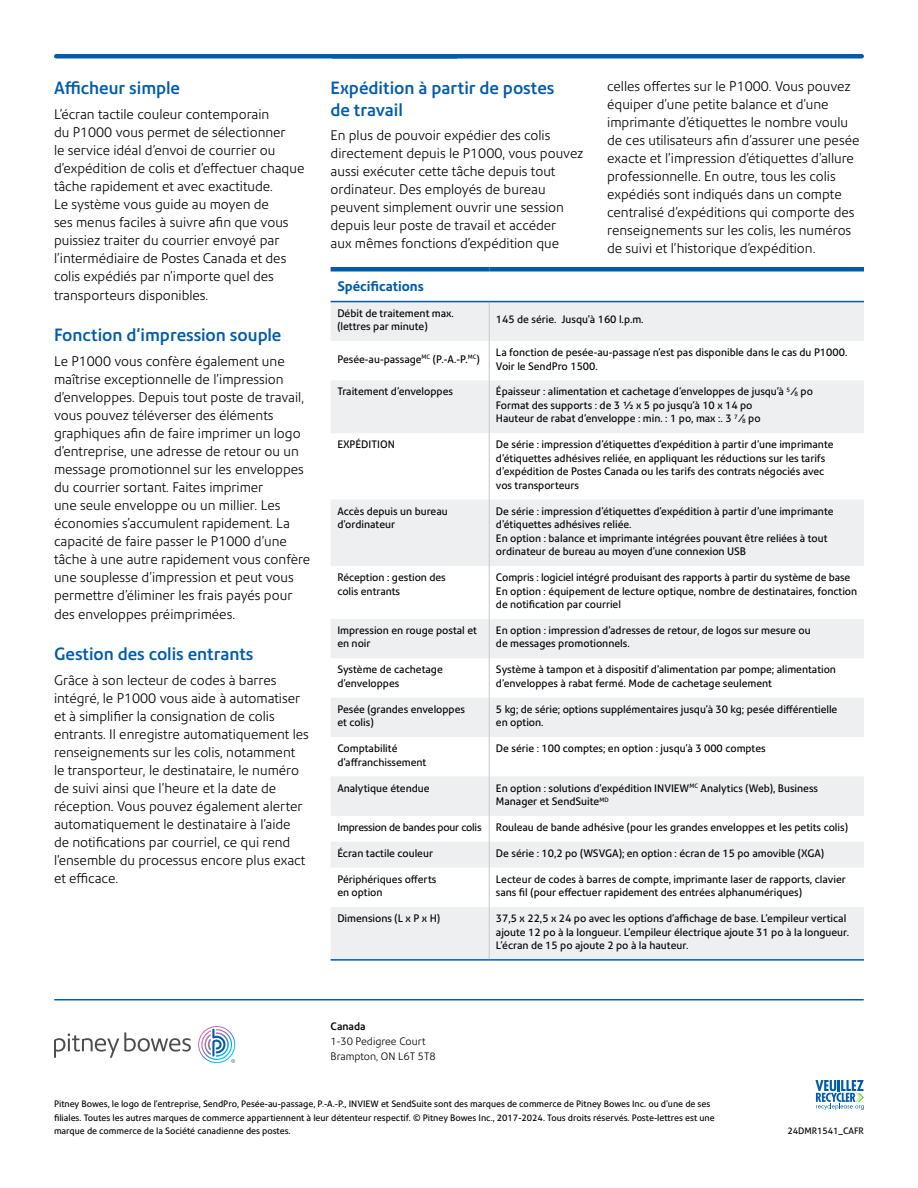
<style>
.page{position:relative;width:918px;height:1188px;background:#fff}
.page>*{position:absolute;margin:0;border:0;box-sizing:border-box;transform-origin:0 0}
.t1{font:500 17.25px/22.5px "Precision Sans";color:#005baa}
.t2{font:300 13.5px/18px "Precision Sans";color:#000}
.t3{font:700 13.5px "Precision Sans";color:#005baa}
.t4{font:10.5px/13.5px "Precision Sans";color:#000}
.t5{font:300 10.5px/15px "Precision Sans";color:#000}
.t6{font:10.5px "Precision Sans";letter-spacing:-.02em;color:#000}
.t7{font:500 10.5px "Precision Sans";color:#000}
.t8{font:9px/13.5px "Precision Sans";color:#000}
.s1{font-style:italic}
.s2{font-size:6.15px}
</style>
<div class="page">
<hr style="left:333px;top:54px;width:529px;height:4px;background:#005baa">
<hr style="left:56px;top:54px;width:401px;height:4px;background:#005baa">
<hr style="left:55px;top:999px;width:808px;height:1px;background:#005baa">
<svg style="left:331px;top:302px;width:533px;height:657px;fill:#eeeff0"></svg>
<hr style="left:489px;top:302px;width:1px;height:39px;background:#c7c8ca">
<hr style="left:489px;top:341px;width:1px;height:39px;background:#c7c8ca">
<hr style="left:489px;top:380px;width:1px;height:53px;background:#c7c8ca">
<hr style="left:489px;top:433px;width:1px;height:67px;background:#c7c8ca">
<hr style="left:489px;top:500px;width:1px;height:66px;background:#c7c8ca">
<hr style="left:489px;top:566px;width:1px;height:53px;background:#c7c8ca">
<hr style="left:489px;top:619px;width:1px;height:39px;background:#c7c8ca">
<hr style="left:489px;top:658px;width:1px;height:40px;background:#c7c8ca">
<hr style="left:489px;top:698px;width:1px;height:39px;background:#c7c8ca">
<hr style="left:489px;top:737px;width:1px;height:39px;background:#c7c8ca">
<hr style="left:489px;top:776px;width:1px;height:40px;background:#c7c8ca">
<svg style="left:489px;top:816px;width:1px;height:52px"></svg>
<hr style="left:489px;top:868px;width:1px;height:39px;background:#c7c8ca">
<hr style="left:489px;top:907px;width:1px;height:52px;background:#c7c8ca">
<div style="left:331px;top:267px;width:158px;height:5px;background:#005baa"></div>
<div style="left:489px;top:267px;width:375px;height:5px;background:#005baa"></div>
<hr style="left:331px;top:301px;width:158px;height:1px;background:#005baa">
<hr style="left:489px;top:301px;width:375px;height:1px;background:#005baa">
<hr style="left:331px;top:959px;width:158px;height:2px;background:#005baa">
<hr style="left:489px;top:959px;width:375px;height:2px;background:#005baa">
<svg style="left:815px;top:1080px;width:49px;height:30px"></svg>
<svg style="left:54px;top:1032px;width:137px;height:26px"></svg>
<svg style="left:198px;top:1026px;width:37px;height:37px"></svg>
<h1 class="t1" style="left:54px;top:77px;width:128px">Afficheur simple</h1>
<p class="t2" style="left:54px;top:105px;width:252px">L’écran tactile couleur contemporain<br>du P1000 vous permet de sélectionner<br>le service idéal d’envoi de courrier ou d’expédition de colis et d’effectuer chaque tâche rapidement et avec exactitude.<br>Le système vous guide au moyen de<br>ses menus faciles à suivre afin que vous puissiez traiter du courrier envoyé par l’intermédiaire de Postes Canada et des colis expédiés par n’importe quel des</p>
<p class="t2" style="left:54px;top:286px;width:156px">transporteurs disponibles.</p>
<h1 class="t1" style="left:54px;top:324px;width:229px">Fonction d'impression souple</h1>
<p class="t2" style="left:54px;top:352px;width:258px">Le P1000 vous confère également une maîtrise exceptionnelle de l’impression d’enveloppes. Depuis tout poste de travail, vous pouvez téléverser des éléments graphiques afin de faire imprimer un logo d’entreprise, une adresse de retour ou un message promotionnel sur les enveloppes du courrier sortant. Faites imprimer<br>une seule enveloppe ou un millier. Les économies s’accumulent rapidement. La capacité de faire passer le P1000 d’une tâche à une autre rapidement vous confère une souplesse d’impression et peut vous permettre d’éliminer les frais payés pour</p>
<p class="t2" style="left:54px;top:605px;width:183px">des enveloppes préimprimées.</p>
<h1 class="t1" style="left:54px;top:642px;width:201px">Gestion des colis entrants</h1>
<p class="t2" style="left:54px;top:671px;width:256px">Grâce à son lecteur de codes à barres intégré, le P1000 vous aide à automatiser et à simplifier la consignation de colis entrants. Il enregistre automatiquement les renseignements sur les colis, notamment le transporteur, le destinataire, le numéro de suivi ainsi que l’heure et la date de réception. Vous pouvez également alerter automatiquement le destinataire à l'aide de notifications par courriel, ce qui rend l'ensemble du processus encore plus exact et efficace.</p>
<p class="t2" style="left:607px;top:77px;width:254px">celles offertes sur le P1000. Vous pouvez équiper d’une petite balance et d’une imprimante d’étiquettes le nombre voulu de ces utilisateurs afin d’assurer une pesée exacte et l’impression d’étiquettes d’allure professionnelle. En outre, tous les colis expédiés sont indiqués dans un compte centralisé d’expéditions qui comporte des renseignements sur les colis, les numéros de suivi et l’historique d’expédition.</p>
<h1 class="t1" style="left:331px;top:77px;width:225px">Expédition à partir de postes de travail</h1>
<p class="t2" style="left:331px;top:127px;width:254px">En plus de pouvoir expédier des colis directement depuis le P1000, vous pouvez aussi exécuter cette tâche depuis tout ordinateur. Des employés de bureau peuvent simplement ouvrir une session depuis leur poste de travail et accéder<br>aux mêmes fonctions d’expédition que</p>
<p class="t3" style="left:337px;top:278px;width:88px">Spécifications</p>
<p class="t4" style="left:337px;top:306px;width:118px">Débit de traitement max. (lettres par minute)</p>
<p class="t4" style="left:496px;top:313px;width:149px">145 de série. Jusqu'à 160 l.p.m.</p>
<p class="t4" style="left:337px;top:352px;width:144px">Pesée-au-passage<sup>MC</sup> (P.-A.-P.<sup>MC</sup>)</p>
<p class="t4" style="left:496px;top:346px;width:353px">La fonction de pesée-au-passage n’est pas disponible dans le cas du P1000.<br>Voir le SendPro 1500.</p>
<p class="t4" style="left:337px;top:385px;width:117px">Traitement d’enveloppes</p>
<p class="t4" style="left:496px;top:385px;width:319px">Épaisseur : alimentation et cachetage d'enveloppes de jusqu'à <sup>5</sup><span class="s1">/</span><span class="s2">8</span> po<br>Format des supports : de 3 ½ x 5 po jusqu’à 10 x 14 po<br>Hauteur de rabat d'enveloppe : min. : 1 po, max :. 3 <sup>7</sup><span class="s1">/</span><span class="s2">8</span> po</p>
<p class="t4" style="left:337px;top:438px;width:59px">EXPÉDITION</p>
<p class="t4" style="left:496px;top:438px;width:339px">De série : impression d’étiquettes d’expédition à partir d’une imprimante d’étiquettes adhésives reliée, en appliquant les réductions sur les tarifs d’expédition de Postes Canada ou les tarifs des contrats négociés avec vos transporteurs</p>
<p class="t4" style="left:337px;top:504px;width:112px">Accès depuis un bureau d’ordinateur</p>
<p class="t4" style="left:496px;top:504px;width:339px">De série : impression d’étiquettes d’expédition à partir d’une imprimante d’étiquettes adhésives reliée.<br>En option : balance et imprimante intégrées pouvant être reliées à tout ordinateur de bureau au moyen d’une connexion USB</p>
<p class="t4" style="left:337px;top:571px;width:110px">Réception : gestion des colis entrants</p>
<p class="t4" style="left:496px;top:571px;width:363px">Compris : logiciel intégré produisant des rapports à partir du système de base<br>En option : équipement de lecture optique, nombre de destinataires, fonction de notification par courriel</p>
<p class="t4" style="left:337px;top:624px;width:141px">Impression en rouge postal et en noir</p>
<p class="t4" style="left:496px;top:624px;width:316px">En option : impression d’adresses de retour, de logos sur mesure ou de messages promotionnels.</p>
<p class="t4" style="left:337px;top:663px;width:107px">Système de cachetage d’enveloppes</p>
<p class="t4" style="left:496px;top:663px;width:342px">Système à tampon et à dispositif d’alimentation par pompe; alimentation d’enveloppes à rabat fermé. Mode de cachetage seulement</p>
<p class="t4" style="left:337px;top:702px;width:129px">Pesée (grandes enveloppes et colis)</p>
<p class="t4" style="left:496px;top:702px;width:343px">5 kg; de série; options supplémentaires jusqu’à 30 kg; pesée différentielle en option.</p>
<p class="t4" style="left:337px;top:742px;width:91px">Comptabilité d'affranchissement</p>
<p class="t4" style="left:496px;top:742px;width:271px">De série : 100 comptes; en option : jusqu’à 3 000 comptes</p>
<p class="t4" style="left:337px;top:781px;width:94px">Analytique étendue</p>
<p class="t4" style="left:496px;top:781px;width:324px">En option : solutions d’expédition INVIEW<sup>MC</sup> Analytics (Web), Business<br>Manager et SendSuite<sup>MD</sup></p>
<p class="t6" style="left:337px;top:821px;width:146px">Impression de bandes pour colis</p>
<p class="t4" style="left:496px;top:820px;width:354px">Rouleau de bande adhésive (pour les grandes enveloppes et les petits colis)</p>
<p class="t4" style="left:337px;top:846px;width:97px">Écran tactile couleur</p>
<p class="t4" style="left:496px;top:846px;width:330px">De série : 10,2 po (WSVGA); en option : écran de 15 po amovible (XGA)</p>
<p class="t4" style="left:337px;top:872px;width:101px">Périphériques offerts en option</p>
<p class="t4" style="left:496px;top:872px;width:351px">Lecteur de codes à barres de compte, imprimante laser de rapports, clavier sans fil (pour effectuer rapidement des entrées alphanumériques)</p>
<p class="t4" style="left:337px;top:912px;width:104px">Dimensions (L x P x H)</p>
<p class="t4" style="left:496px;top:912px;width:355px">37,5 x 22,5 x 24 po avec les options d’affichage de base. L’empileur vertical ajoute 12 po à la longueur. L’empileur électrique ajoute 31 po à la longueur.<br>L’écran de 15 po ajoute 2 po à la hauteur.</p>
<p class="t7" style="left:331px;top:1020px;width:37px">Canada</p>
<p class="t5" style="left:331px;top:1034px;width:107px">1-30 Pedigree Court<br>Brampton, ON L6T 5T8</p>
<p class="t8" style="left:54px;top:1097px;width:662px">Pitney Bowes, le logo de l’entreprise, SendPro, Pesée-au-passage, P.-A.-P., INVIEW et SendSuite sont des marques de commerce de Pitney Bowes Inc. ou d’une de ses filiales. Toutes les autres marques de commerce appartiennent à leur détenteur respectif. © Pitney Bowes Inc., 2017-2024. Tous droits réservés. Poste-lettres est une marque de commerce de la Société canadienne des postes.</p>
<p class="t8" style="left:787px;top:1124px;width:78px">24DMR1541_CAFR</p>
</div>
